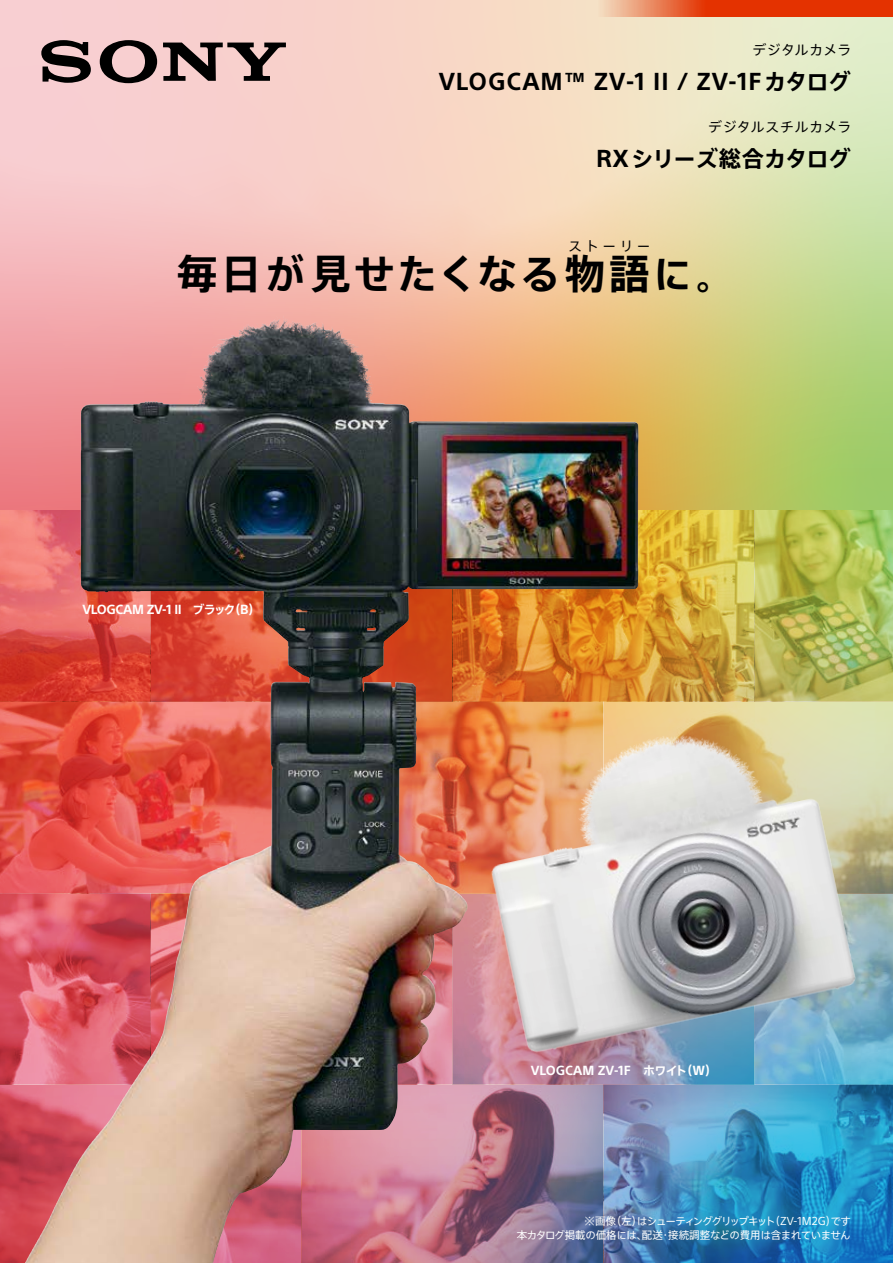
<style>
.page{position:relative;width:893px;height:1263px;background:#fff}
.page>*{position:absolute;margin:0;border:0;box-sizing:border-box;transform-origin:0 0}
.本文_ZEN__11_25Q_20H_BK{font:700 40.5px "SST Jp Pro";letter-spacing:.07em;color:#000}
.本文_ZEN__11_25Q_20H_BK-2{font:700 22.35px "SST Jp Pro";letter-spacing:.04em;color:#000}
.本文_ZEN__11_25Q_20H_BK-3{font:700 22.35px "SST Jp Pro";color:#000}
.t1{font:13.8px "SST Jp Pro";letter-spacing:.05em;color:#000}
.本文_ZEN__11_25Q_20H_BK-4{font:13.5px "SST Jp Pro";letter-spacing:.265em;color:#000}
.商品_価格__こぶりな_W3___8_5Q{font:700 12px "SST Jp Pro";letter-spacing:-.03em;color:#fff}
.商品_価格__こぶりな_W3___8_5Q-2{font:700 12px "SST Jp Pro";color:#fff}
.商品_価格__こぶりな_W3___8_5Q-3{font:10.5px "SST Jp Pro";letter-spacing:-.05em;color:#fff}
.商品_価格__こぶりな_W3___8_5Q-4{font:10.5px "SST Jp Pro";letter-spacing:-.085em;color:#fff}
</style>
<div class="page">
<img style="left:0;top:0;width:893px;height:510px">
<img style="left:0;top:510px;width:893px;height:753px">
<img style="left:271px;top:315px;width:14px;height:13px">
<img style="left:369px;top:553px;width:524px;height:642px">
<svg style="left:41px;top:40px;width:245px;height:43px;background:#907878"></svg>
<svg style="left:596px;top:0;width:297px;height:17px;background:#e65325"></svg>
<p class="t1" style="left:752px;top:39px;width:100px">デジタルカメラ</p>
<p class="本文_ZEN__11_25Q_20H_BK-2" style="left:439px;top:64px;width:413px">VLOGCAM™ ZV-1 II / ZV-1Fカタログ</p>
<p class="t1" style="left:708px;top:117px;width:144px">デジタルスチルカメラ</p>
<p class="本文_ZEN__11_25Q_20H_BK-3" style="left:596px;top:142px;width:256px">RXシリーズ総合カタログ</p>
<p class="本文_ZEN__11_25Q_20H_BK-4" style="left:568px;top:236px;width:83px">ストーリー</p>
<p class="本文_ZEN__11_25Q_20H_BK" style="left:177px;top:242px;width:561px">毎日が見せたくなる物語に。</p>
<p class="商品_価格__こぶりな_W3___8_5Q" style="left:82px;top:600px;width:179px">VLOGCAM ZV-1 II　ブラック（B）</p>
<p class="商品_価格__こぶりな_W3___8_5Q-2" style="left:531px;top:1061px;width:188px">VLOGCAM ZV-1F　ホワイト（W）</p>
<p class="商品_価格__こぶりな_W3___8_5Q-4" style="left:585px;top:1213px;width:268px">※画像（左）はシューティンググリップキット（ZV-1M2G）です</p>
<p class="商品_価格__こぶりな_W3___8_5Q-3" style="left:517px;top:1227px;width:335px">本カタログ掲載の価格には、配送・接続調整などの費用は含まれていません</p>
</div>
